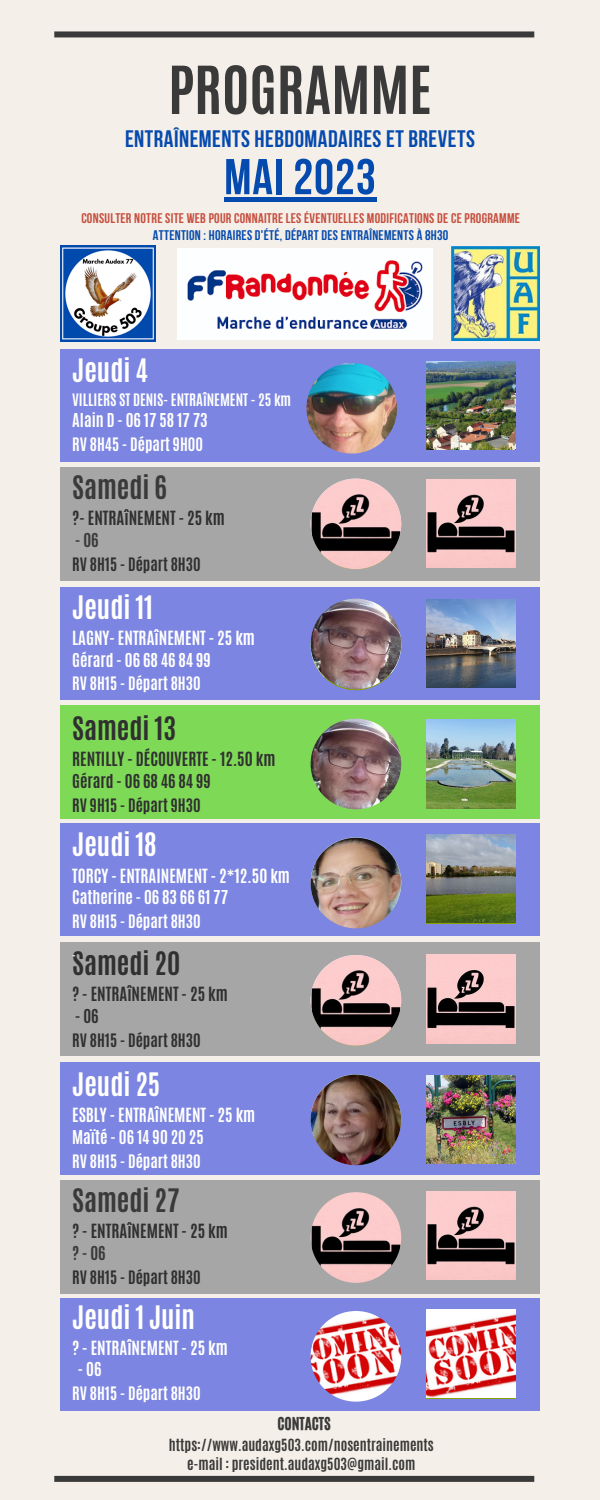
<style>
.page{position:relative;width:600px;height:1500px;background:#f4efe8}
.page>*{position:absolute;margin:0;border:0;box-sizing:border-box;transform-origin:0 0}
.t1{font:700 56.2px "Antonio";color:#3b3a3a}
.t2{font:700 50.2px "Bebas Neue";letter-spacing:.02em;color:#054aae}
.t3{font:700 27px "Antonio";color:#fffffe}
.t4{font:700 27px "Antonio";color:#303030}
.t5{font:700 27px "Antonio";color:#3b3a3a}
.t6{font:700 27px "Antonio";color:#fff}
.t7{font:700 23.8px "Bebas Neue";letter-spacing:.02em;color:#054aae}
.t8{font:700 16.4px "Antonio";color:#303030}
.t9{font:700 16.4px "Antonio";color:#fffffe}
.t10{font:700 16.4px "Antonio";color:#fff}
.t11{font:700 16px "Antonio";color:#fffffe}
.t12{font:700 16px "Antonio";color:#303030}
.t13{font:700 16px "Antonio";color:#fff}
.t14{font:700 16px "Antonio";color:#3b3a3a}
.t15{font:700 15.5px "Antonio";color:#303030}
.t16{font:700 15.5px "Antonio";color:#fffffe}
.t17{font:700 15.5px "Antonio";color:#fff}
.t18{font:15px "CA Generated";color:#3b3a3a}
.t19{font:700 14.4px "Antonio";color:#fffffe}
.t20{font:700 14px/19.5px "Antonio";color:#3b3a3a;text-align:center}
.t21{font:700 13.9px "Bebas Neue";letter-spacing:.02em;color:#c64e3e}
.t22{font:700 13.9px "Bebas Neue";letter-spacing:.02em;color:#054aae}
.t23{font:700 11.3px "Antonio";color:#fffffe}
.s1{color:#fff}
</style>
<div class="page">
<div style="left:60px;top:587px;width:480px;height:113px;background:#7c85e1"></div>
<div style="left:60px;top:467px;width:480px;height:113px;background:#a6a6a6"></div>
<div style="left:60px;top:349px;width:480px;height:113px;background:#7c85e1"></div>
<div style="left:54px;top:31px;width:480px;height:6px;background:#3b3a3a"></div>
<div style="left:54px;top:1476px;width:480px;height:6px;background:#3b3a3a"></div>
<img style="left:60px;top:245px;width:96px;height:96px">
<div style="left:60px;top:705px;width:480px;height:113px;background:#7ed957"></div>
<div style="left:60px;top:823px;width:480px;height:113px;background:#7c85e1"></div>
<div style="left:60px;top:942px;width:480px;height:113px;background:#a6a6a6"></div>
<div style="left:60px;top:1063px;width:480px;height:112px;background:#7c85e1"></div>
<div style="left:60px;top:1180px;width:480px;height:113px;background:#a6a6a6"></div>
<div style="left:60px;top:1298px;width:480px;height:112px;background:#7c85e1"></div>
<img style="left:452px;top:246px;width:88px;height:95px">
<img style="left:177px;top:249px;width:255px;height:91px">
<img style="left:306px;top:363px;width:91px;height:91px;border-radius:50%">
<img style="left:311px;top:719px;width:90px;height:90px;border-radius:50%">
<img style="left:311px;top:1192px;width:90px;height:91px;border-radius:50%">
<img style="left:311px;top:1311px;width:90px;height:91px;border-radius:50%">
<img style="left:427px;top:479px;width:88px;height:88px">
<img style="left:427px;top:362px;width:88px;height:88px">
<img style="left:427px;top:599px;width:88px;height:89px">
<img style="left:427px;top:720px;width:88px;height:88px">
<img style="left:427px;top:955px;width:88px;height:88px">
<img style="left:427px;top:1075px;width:88px;height:89px">
<img style="left:427px;top:1192px;width:88px;height:88px">
<img style="left:311px;top:838px;width:90px;height:90px;border-radius:50%">
<img style="left:427px;top:834px;width:88px;height:89px">
<img style="left:311px;top:479px;width:90px;height:90px;border-radius:50%">
<img style="left:311px;top:955px;width:90px;height:91px;border-radius:50%">
<img style="left:311px;top:1075px;width:90px;height:90px;border-radius:50%">
<img style="left:427px;top:1310px;width:88px;height:88px">
<img style="left:311px;top:599px;width:90px;height:90px;border-radius:50%">
<div style="left:224px;top:197px;width:153px;height:5px;background:#054aae"></div>
<h1 class="t1" style="left:168px;top:50px;width:265px">PROGRAMME</h1>
<h3 class="t7" style="left:125px;top:129px;width:351px">ENTRAÎNEMENTS HEBDOMADAIRES ET BREVETS</h3>
<h2 class="t2" style="left:224px;top:157px;width:153px">MAI 2023</h2>
<p class="t21" style="left:81px;top:213px;width:440px">CONSULTER NOTRE SITE WEB POUR CONNAITRE LES ÉVENTUELLES MODIFICATIONS DE CE PROGRAMME</p>
<p class="t22" style="left:153px;top:229px;width:297px">ATTENTION : HORAIRES D'ÉTÉ, DÉPART DES ENTRAÎNEMENTS À 8H30</p>
<h3 class="t6" style="left:72px;top:351px;width:77px">Jeudi 4</h3>
<p class="t19" style="left:72px;top:390px;width:220px">VILLIERS ST DENIS- ENTRAîNEMENT - 25 km</p>
<p class="t11" style="left:72px;top:409px;width:137px">Alain D - 06 17 58 17 73</p>
<p class="t16" style="left:72px;top:433px;width:133px"><span class="s1">RV 8H45</span> - Départ 9H00</p>
<h3 class="t5" style="left:72px;top:468px;width:96px">Samedi 6</h3>
<p class="t8" style="left:72px;top:506px;width:154px">?- ENTRAîNEMENT - 25 km</p>
<p class="t14" style="left:75px;top:529px;width:25px">-06</p>
<p class="t15" style="left:72px;top:553px;width:130px">RV 8H15 - Départ 8H30</p>
<h3 class="t3" style="left:72px;top:588px;width:82px">Jeudi 11</h3>
<p class="t9" style="left:72px;top:626px;width:184px">LAGNY- ENTRAîNEMENT - 25 km</p>
<p class="t11" style="left:72px;top:648px;width:140px">Gérard - 06 68 46 84 99</p>
<p class="t16" style="left:72px;top:673px;width:130px">RV 8H15 - Départ 8H30</p>
<h3 class="t4" style="left:72px;top:709px;width:105px">Samedi 13</h3>
<p class="t8" style="left:72px;top:747px;width:205px">RENTILLY - DÉCOUVERTE - 12.50 km</p>
<p class="t12" style="left:72px;top:769px;width:140px">Gérard - 06 68 46 84 99</p>
<p class="t15" style="left:72px;top:794px;width:130px">RV 9H15 - Départ 9H30</p>
<h3 class="t6" style="left:72px;top:826px;width:86px">Jeudi 18</h3>
<p class="t10" style="left:72px;top:864px;width:219px">TORCY - ENTRAINEMENT - 2*12.50 km</p>
<p class="t13" style="left:72px;top:886px;width:157px">Catherine - 06 83 66 61 77</p>
<p class="t17" style="left:72px;top:910px;width:130px">RV 8H15 - Départ 8H30</p>
<h3 class="t4" style="left:72px;top:944px;width:110px">Samedi 20</h3>
<p class="t8" style="left:72px;top:982px;width:157px">? - ENTRAîNEMENT - 25 km</p>
<p class="t12" style="left:75px;top:1004px;width:25px">-06</p>
<p class="t15" style="left:72px;top:1029px;width:130px">RV 8H15 - Départ 8H30</p>
<p class="t23" style="left:72px;top:947px;width:5px">-</p>
<h3 class="t3" style="left:72px;top:1065px;width:90px">Jeudi 25</h3>
<p class="t9" style="left:72px;top:1103px;width:185px">ESBLY - ENTRAîNEMENT - 25 km</p>
<p class="t11" style="left:72px;top:1125px;width:133px">Maïté - 06 14 90 20 25</p>
<p class="t16" style="left:72px;top:1150px;width:130px">RV 8H15 - Départ 8H30</p>
<h3 class="t5" style="left:72px;top:1181px;width:109px">Samedi 27</h3>
<p class="t8" style="left:72px;top:1219px;width:157px">? - ENTRAîNEMENT - 25 km</p>
<p class="t14" style="left:72px;top:1242px;width:35px">?-06</p>
<p class="t15" style="left:72px;top:1266px;width:130px">RV 8H15 - Départ 8H30</p>
<h3 class="t3" style="left:72px;top:1298px;width:124px">Jeudi 1 Juin</h3>
<p class="t9" style="left:72px;top:1336px;width:157px">? - ENTRAîNEMENT - 25 km</p>
<p class="t11" style="left:78px;top:1358px;width:25px">-06</p>
<p class="t16" style="left:72px;top:1383px;width:130px">RV 8H15 - Départ 8H30</p>
<p class="t18" style="left:278px;top:1412px;width:55px">CONTACTS</p>
<p class="t20" style="left:169px;top:1435px;width:267px">https://www.audaxg503.com/nosentrainements e-mail : president.audaxg503@gmail.com</p>
</div>
